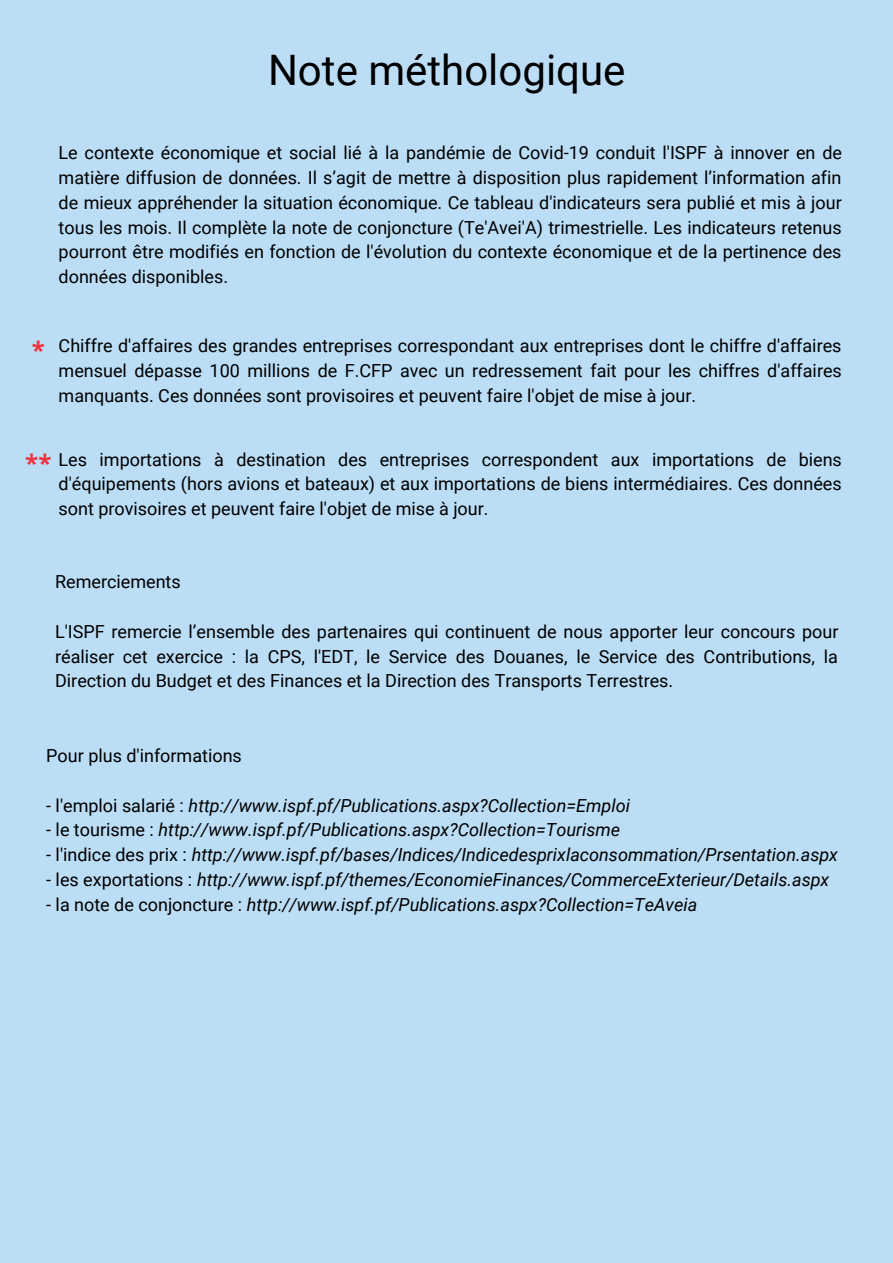
<style>
.page{position:relative;width:893px;height:1263px;background:#bbddf5}
.page>*{position:absolute;margin:0;border:0;box-sizing:border-box;transform-origin:0 0}
.t1{font:42px "Roboto";color:#000}
.t2{font:700 24px "Open Sans";color:#ef323d}
.t3{font:18px/24.8px "Roboto";color:#000;text-align:justify}
.t4{font:italic 18px "Roboto";color:#000}
.s1{font-family:"Open Sans";font-weight:700;font-size:24px;color:#ef323d}
.s2{font-style:normal}
</style>
<div class="page">
<h1 class="t1" style="left:268px;top:46px;width:359px">Note méthologique</h1>
<p class="t3" style="left:59px;top:141px;width:785px">Le contexte économique et social lié à la pandémie de Covid-19 conduit l'ISPF à innover en de matière diffusion de données. Il s’agit de mettre à disposition plus rapidement l’information afin de mieux appréhender la situation économique. Ce tableau d'indicateurs sera publié et mis à jour tous les mois. Il complète la note de conjoncture (Te'Avei'A) trimestrielle. Les indicateurs retenus pourront être modifiés en fonction de l'évolution du contexte économique et de la pertinence des données disponibles.</p>
<h2 class="t2" style="left:32px;top:333px;width:15px">*</h2>
<p class="t3" style="left:59px;top:333px;width:784px">Chiffre d'affaires des grandes entreprises correspondant aux entreprises dont le chiffre d'affaires mensuel dépasse 100 millions de F.CFP avec un redressement fait pour les chiffres d'affaires manquants. Ces données sont provisoires et peuvent faire l'objet de mise à jour.</p>
<p class="t3" style="left:59px;top:447px;width:785px;text-indent:-33px"><span class="s1">**</span> Les importations à destination des entreprises correspondent aux importations de biens d'équipements (hors avions et bateaux) et aux importations de biens intermédiaires. Ces données sont provisoires et peuvent faire l'objet de mise à jour.</p>
<p class="t3" style="left:55px;top:570px;width:127px">Remerciements</p>
<p class="t3" style="left:55px;top:619px;width:785px">L'ISPF remercie l’ensemble des partenaires qui continuent de nous apporter leur concours pour réaliser cet exercice : la CPS, l'EDT, le Service des Douanes, le Service des Contributions, la Direction du Budget et des Finances et la Direction des Transports Terrestres.</p>
<p class="t3" style="left:46px;top:743px;width:197px">Pour plus d'informations</p>
<p class="t4" style="left:46px;top:795px;width:585px"><span class="s2">- l'emploi salarié :</span> http://www.ispf.pf/Publications.aspx?Collection=Emploi</p>
<p class="t4" style="left:46px;top:820px;width:575px"><span class="s2">- le tourisme :</span> http://www.ispf.pf/Publications.aspx?Collection=Tourisme</p>
<p class="t4" style="left:46px;top:844px;width:793px"><span class="s2">- l'indice des prix :</span> http://www.ispf.pf/bases/Indices/Indicedesprixlaconsommation/Prsentation.aspx</p>
<p class="t4" style="left:46px;top:869px;width:784px"><span class="s2">- les exportations :</span> http://www.ispf.pf/themes/EconomieFinances/CommerceExterieur/Details.aspx</p>
<p class="t4" style="left:46px;top:894px;width:652px"><span class="s2">- la note de conjoncture :</span> http://www.ispf.pf/Publications.aspx?Collection=TeAveia</p>
</div>
